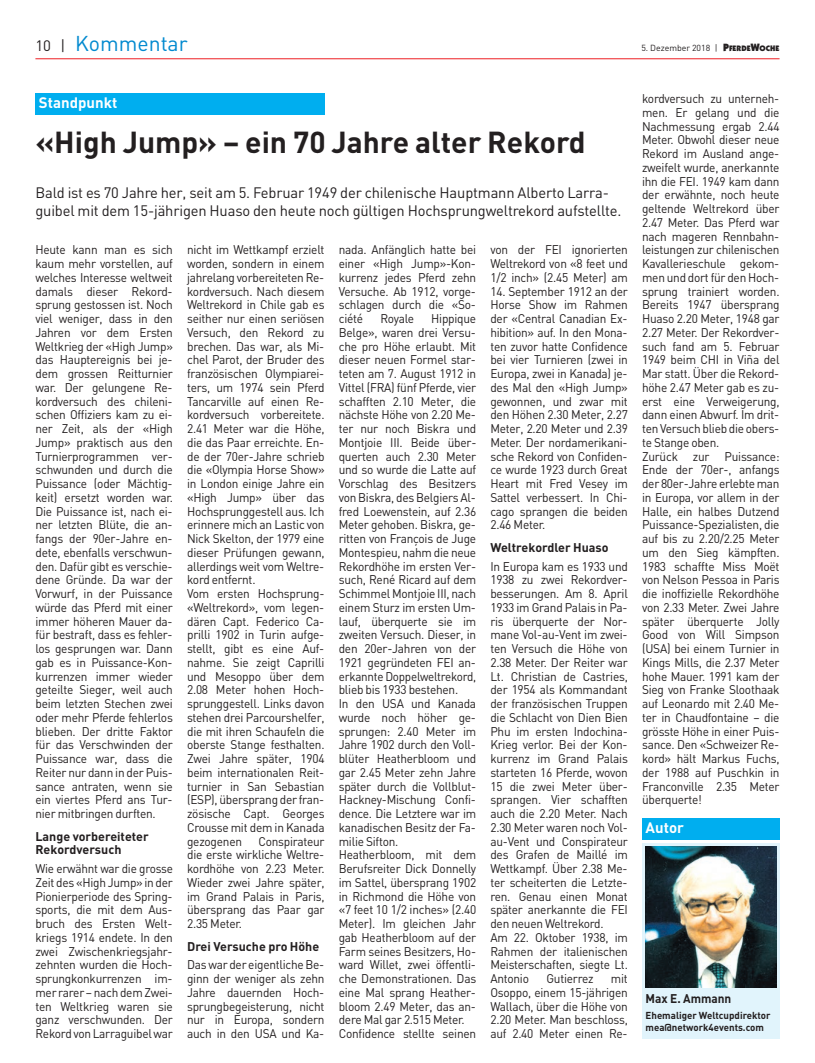
<style>
.page{position:relative;width:815px;height:1063px;background:#fff}
.page>*{position:absolute;margin:0;border:0;box-sizing:border-box;transform-origin:0 0}
.t1{font:700 30px "DIN";color:#231f20}
.t2{font:21.25px "DIN";color:#0089cf}
.t3{font:15px/17.5px "DIN";letter-spacing:-.01em;color:#231f20}
.t4{font:700 15px "DIN";color:#fff}
.t5{font:12.5px/13.8px "DIN";letter-spacing:-.02em;color:#231f20;text-align:justify;scale:.95 1}
.t6{font:12.5px/13.8px "DIN";letter-spacing:-.02em;color:#231f20;text-align:justify;scale:.94 1}
.t7{font:700 12.5px/13.8px "DIN";color:#231f20}
.t8{font:700 12.5px "DIN";color:#231f20;scale:.95 1}
.t9{font:700 10px/12.5px "DIN";color:#231f20}
.t10{font:8.75px "DIN";color:#231f20}
.s1{font-size:15px;color:#231f20}
.s2{font-family:"Itc Kabel";font-weight:900;font-size:10.62px}
.s3{font-family:"Itc Kabel";font-weight:900;font-size:8px}
.s4{font-weight:700}
</style>
<div class="page">
<hr style="left:35px;top:58px;width:745px;height:1px;background:#ee1d23">
<div style="left:642px;top:843px;width:138px;height:195px;background:#e1f4fc"></div>
<img style="left:646px;top:846px;width:130px;height:142px">
<div style="left:642px;top:818px;width:138px;height:21px;background:#00aeef"></div>
<div style="left:35px;top:93px;width:290px;height:21px;background:#00aeef"></div>
<p class="t2" style="left:35px;top:30px;width:154px"><span class="s1">10 |</span> Kommentar</p>
<p class="t10" style="left:641px;top:43px;width:140px">5. Dezember 2018 | <span class="s2">P</span><span class="s3">FERDE</span><span class="s2">W</span><span class="s3">OCHE</span></p>
<p class="t4" style="left:39px;top:93px;width:80px">Standpunkt</p>
<p class="t5" style="left:642px;top:91px;width:146px;text-align:left">kordversuch zu unterneh&shy;men. Er gelang und die<br>Nachmessung ergab 2.44<br>Meter. Obwohl dieser neue<br>Rekord im Ausland ange&shy;zweifelt wurde, anerkannte ihn die FEI. 1949 kam dann der erwähnte, noch heute geltende Weltrekord über<br>2.47 Meter. Das Pferd war nach mageren Rennbahn&shy;leistungen zur chilenischen<br>Kavallerieschule gekom&shy;men und dort für den Hoch&shy;sprung trainiert worden.<br>Bereits 1947 übersprang<br>Huaso 2.20 Meter, 1948 gar<br>2.27 Meter. Der Rekordver&shy;such fand am 5. Februar<br>1949 beim CHI in Viña del<br>Mar statt. Über die Rekord&shy;höhe 2.47 Meter gab es zu&shy;erst eine Verweigerung, dann einen Abwurf. Im drit&shy;ten Versuch blieb die obers - te Stange oben.<br>Zurück zur Puissance:<br>Ende der 70er-, anfangs der 80er-Jahre erlebte man in Europa, vor allem in der<br>Halle, ein halbes Dutzend<br>Puissance-Spezialisten, die auf bis zu 2.20/2.25 Meter um den Sieg kämpften.<br>1983 schaffte Miss Moët von Nelson Pessoa in Paris die inoffizielle Rekordhöhe von 2.33 Meter. Zwei Jahre später überquerte Jolly<br>Good von Will Simpson (USA) bei einem Turnier in<br>Kings Mills, die 2.37 Meter hohe Mauer. 1991 kam der<br>Sieg von Franke Sloothaak auf Leonardo mit 2.40 Me&shy;ter in Chaudfontaine – die grösste Höhe in einer Puis&shy;sance. Den «Schweizer Re&shy;kord» hält Markus Fuchs, der 1988 auf Puschkin in<br>Franconville 2.35 Meter überquerte!</p>
<p class="t1" style="left:35px;top:123px;width:552px">«High Jump» – ein 70 Jahre alter Rekord</p>
<p class="t3" style="left:35px;top:184px;width:588px">Bald ist es 70 Jahre her, seit am 5. Februar 1949 der chilenische Hauptmann Alberto Larra&shy;guibel mit dem 15-jährigen Huaso den heute noch gültigen Hochsprungweltrekord aufstellte.</p>
<p class="t5" style="left:187px;top:243px;width:146px;text-align:left">nicht im Wettkampf erzielt worden, sondern in einem jahrelang vorbereiteten Re&shy;kordversuch. Nach diesem<br>Weltrekord in Chile gab es seither nur einen seriösen<br>Versuch, den Rekord zu brechen. Das war, als Mi&shy;chel Parot, der Bruder des französischen Olympiarei&shy;ters, um 1974 sein Pferd<br>Tancarville auf einen Re&shy;kordversuch vorbereitete.<br>2.41 Meter war die Höhe, die das Paar erreichte. En - de der 70er-Jah re schrieb die «Olympia Horse Show» in London einige Jahre ein «High Jump» über das<br>Hochsprunggestell aus. Ich erinnere mich an Lastic von<br>Nick Skelton, der 1979 eine dieser Prüfungen gewann, allerdings weit vom Weltre&shy;kord entfernt.<br>Vom ersten Hochsprung-«Weltrekord», vom legen&shy;dären Capt. Federico Ca&shy;prilli 1902 in Turin aufge&shy;stellt, gibt es eine Auf&shy;nahme. Sie zeigt Caprilli und Mesoppo über dem<br>2.08 Meter hohen Hoch&shy;sprunggestell. Links davon stehen drei Parcourshelfer, die mit ihren Schaufeln die oberste Stange festhalten.<br>Zwei Jahre später, 1904 beim internationalen Reit&shy;turnier in San Sebastian (ESP), übersprang der fran&shy;zösische Capt. Georges<br>Crousse mit dem in Kanada gezogenen</p>
<p class="t5" style="left:339px;top:243px;width:146px">nada. Anfänglich hatte bei einer «High Jump»-Kon&shy;kurrenz jedes Pferd zehn Versuche. Ab 1912, vorge&shy;schlagen durch die «So&shy;ciété</p>
<p class="t5" style="left:35px;top:243px;width:146px">Heute kann man es sich kaum mehr vorstellen, auf welches Interesse weltweit damals dieser Rekord&shy;sprung gestossen ist. Noch viel weniger, dass in den Jahren vor dem Ersten Weltkrieg der «High Jump» das Hauptereignis bei je&shy;dem grossen Reitturnier war. Der gelungene Re&shy;kordversuch des chileni&shy;schen Offiziers kam zu ei&shy;ner Zeit, als der «High Jump» praktisch aus den Turnierprogrammen ver&shy;schwunden und durch die Puissance (oder Mächtig&shy;keit) ersetzt worden war.<br>Die Puissance ist, nach ei&shy;ner letzten Blüte, die an&shy;fangs der 90er-Jahre en&shy;dete, ebenfalls verschwun&shy;den. Dafür gibt es verschie&shy;dene Gründe. Da war der Vorwurf, in der Puissance würde das Pferd mit einer immer höheren Mau er da - für bestraft, dass es fehler&shy;los gesprungen war. Dann gab es in Puissance-Kon&shy;kurrenzen immer wieder geteilte Sieger, weil auch beim letzten Stechen zwei oder mehr Pferde fehlerlos blieben. Der dritte Faktor für das Verschwinden der Puissance war, dass die Reiter nur dann in der Puis&shy;sance antraten, wenn sie ein viertes Pferd ans Tur&shy;nier mitbringen durften.</p>
<p class="t7" style="left:35px;top:829px;width:115px">Lange vorbereiteter<br>Rekordversuch</p>
<p class="t6" style="left:35px;top:861px;width:148px">Wie erwähnt war die grosse Zeit des «High Jump» in der Pionierperiode des Spring - sports, die mit dem Aus&shy;bruch des Ersten Welt&shy;kriegs 1914 endete. In den zwei Zwischenkriegsjahr&shy;zehnten wurden die Hoch&shy;sprungkonkurrenzen im&shy;mer rarer – nach dem Zwei&shy;ten Weltkrieg waren sie ganz verschwunden. Der Rekord von Larraguibel war</p>
<p class="t5" style="left:490px;top:243px;width:146px">von der FEI ignorierten Weltrekord von «8 feet und 1/2 inch» (2.45 Meter) am</p>
<p class="t5" style="left:490px;top:284px;width:146px">14. September 1912 an der Horse Show im Rahmen der «Central Canadian Ex&shy;hibition» auf. In den Mona&shy;ten zuvor hatte Confidence bei vier Turnieren (zwei in Europa, zwei in Kanada) je&shy;des Mal den «High Jump» gewonnen, und zwar mit den Höhen 2.30 Meter, 2.27<br>Meter, 2.20 Meter und 2.39<br>Meter. Der nordamerikani&shy;sche Rekord von Confiden - ce wurde 1923 durch Great Heart mit Fred Vesey im Sattel verbessert. In Chi&shy;cago sprangen die beiden 2.46 Meter.</p>
<p class="t5" style="left:490px;top:538px;width:146px;line-height:18.8px"><span class="s4">Weltrekordler Huaso<br></span>In Europa kam es 1933 und</p>
<p class="t5" style="left:490px;top:573px;width:146px;text-align:left">1938 zu zwei Rekordver&shy;besserungen. Am 8. April<br>1933 im Grand Palais in Pa&shy;ris überquerte der Nor&shy;mane Vol-au-Vent im zwei&shy;ten Versuch die Höhe von<br>2.38 Meter. Der Reiter war<br>Lt. Christian de Castries, der 1954 als Kommandant der französischen Truppen die Schlacht von Dien Bien<br>Phu im ersten Indochina-<br>Krieg verlor. Bei der Kon&shy;kurrenz im Grand Palais starteten 16 Pferde, wovon<br>15 die zwei Meter über&shy;sprangen. Vier schafften auch die 2.20 Meter. Nach<br>2.30 Meter waren noch Vol&shy;au-Vent und Conspirateur des Grafen de Maillé im<br>Wettkampf. Über 2.38 Me&shy;ter scheiterten die Letzte&shy;ren. Genau einen Monat später anerkannte die FEI den neuen Weltrekord.<br>Am 22. Oktober 1938, im<br>Rahmen der italienischen<br>Meisterschaften, siegte Lt.<br>Antonio</p>
<p class="t5" style="left:339px;top:311px;width:146px;text-align:left;text-indent:92px">Hippique<br>Belge», waren drei Versu&shy;che pro Höhe erlaubt. Mit dieser neuen Formel star&shy;teten am 7. August 1912 in<br>Vittel (FRA) fünf Pferde, vier schafften 2.10 Meter, die nächste Höhe von 2.20 Me&shy;ter nur noch Biskra und<br>Montjoie III. Beide über&shy;querten auch 2.30 Meter und so wurde die Latte auf<br>Vorschlag des Besitzers von Biskra, des Belgiers Al&shy;fred Loewenstein, auf 2.36<br>Meter gehoben. Biskra, ge&shy;ritten von François de Juge<br>Montes pieu, nahm die neue<br>Rekordhöhe im ersten Ver&shy;such, René Ricard auf dem<br>Schimmel Montjoie III, nach einem Sturz im ersten Um&shy;lauf, überquerte sie im zweiten Versuch. Dieser, in den 20er-Jahren von der<br>1921 gegründeten FEI an&shy;erkannte Doppelweltrekord, blieb bis 1933 bestehen.<br>In den USA und Kanada wurde noch höher ge&shy;sprungen: 2.40 Meter im<br>Jahre 1902 durch den Voll&shy;blüter Heatherbloom und gar 2.45 Meter zehn Jahre später durch die Vollblut-<br>Hackney-Mischung Confi&shy;dence. Die Letztere war im kanadischen Besitz der Fa&shy;milie Sifton.<br>Heatherbloom, mit dem<br>Berufsreiter Dick Donnelly im Sattel, übersprang 1902 in Richmond die Höhe von «7 feet 10 1/2 inches» (2.40<br>Meter). Im gleichen Jahr gab Heatherbloom auf der<br>Farm seines Besitzers, Ho&shy;ward Willet, zwei öffentli&shy;che Demonstrationen. Das eine Mal sprang Heather&shy;bloom 2.49 Meter, das an&shy;dere Mal gar 2.515 Meter.<br>Confidence stellte seinen</p>
<p class="t5" style="left:380px;top:311px;width:37px">Royale</p>
<p class="t4" style="left:646px;top:818px;width:40px">Autor</p>
<p class="t5" style="left:187px;top:834px;width:146px;text-indent:71px">Conspirateur die erste wirkliche Weltre&shy;kordhöhe von 2.23 Meter.<br>Wieder zwei Jahre später, im Grand Palais in Paris, übersprang das Paar gar 2.35 Meter.</p>
<p class="t5" style="left:187px;top:936px;width:146px;line-height:18.8px"><span class="s4">Drei Versuche pro Höhe<br></span>Das war der eigentliche Be-</p>
<p class="t5" style="left:187px;top:971px;width:146px">ginn der weniger als zehn Jahre dauernden Hoch&shy;sprungbegeisterung, nicht nur in Europa, sondern auch in den USA und Ka-</p>
<p class="t5" style="left:546px;top:971px;width:51px">Gutierrez</p>
<p class="t5" style="left:490px;top:971px;width:146px;text-indent:121px">mit Osoppo, einem 15-jährigen Wallach, über die Höhe von 2.20 Meter. Man beschloss, auf 2.40 Meter einen Re-</p>
<p class="t8" style="left:646px;top:990px;width:92px">Max E. Ammann</p>
<p class="t9" style="left:646px;top:1009px;width:126px">Ehemaliger Weltcupdirektor mea@network4events.com</p>
</div>
